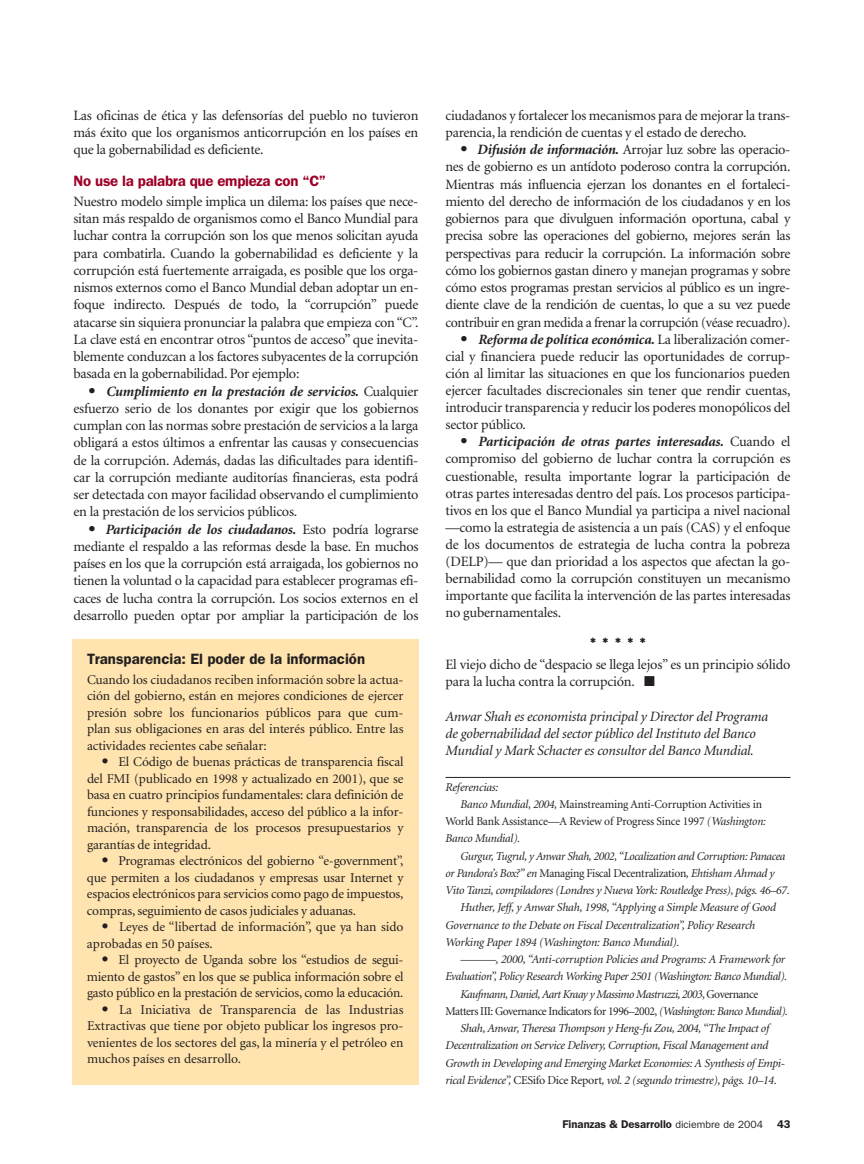
<style>
.page{position:relative;width:864px;height:1164px;background:#fff}
.page>*{position:absolute;margin:0;border:0;box-sizing:border-box;transform-origin:0 0}
.t1{font:600 15px "Franklin Gothic";color:#231f1f}
.t2{font:600 15px "Franklin Gothic";letter-spacing:-.02em;color:#9e0028}
.t3{font:700 15px "Futura";color:#231f1f}
.t4{font:14.25px/17.2px "Minion";letter-spacing:-.02em;color:#231f1f;text-align:justify}
.t5{font:italic 14.25px/17.2px "Minion";letter-spacing:-.015em;color:#231f1f}
.t6{font:13.5px/16.5px "Minion";letter-spacing:-.005em;color:#231f1f;text-align:justify}
.t7{font:italic 12px "Minion";letter-spacing:-.025em;color:#231f1f}
.t8{font:12px "Minion";letter-spacing:-.015em;color:#231f1f}
.t9{font:12px "Minion";letter-spacing:-.04em;color:#231f1f}
.t10{font:600 11.25px "Franklin Gothic";color:#231f1f}
.s1{font-family:"Futura";font-weight:700}
.s2{font-weight:700;font-style:italic}
.s3{font-style:italic}
.s4{font-style:normal}
.s5{font-weight:400;font-size:10.5px}
</style>
<div class="page">
<hr style="left:446px;top:777px;width:344px;height:1px;background:#231f1f">
<div style="left:72px;top:639px;width:346px;height:446px;background:#ffe4af"></div>
<p class="t4" style="left:74px;top:108px;width:346px">Las oficinas de ética y las defensorías del pueblo no tuvieron más éxito que los organismos anticorrupción en los países en que la gobernabilidad es deficiente.</p>
<p class="t2" style="left:74px;top:175px;width:254px">No use la palabra que empieza con “C”</p>
<p class="t4" style="left:74px;top:194px;width:347px">Nuestro modelo simple implica un dilema: los países que nece&shy;sitan más respaldo de organismos como el Banco Mundial para luchar contra la corrupción son los que menos solicitan ayuda para combatirla. Cuando la gobernabilidad es deficiente y la corrupción está fuertemente arraigada, es posible que los orga&shy;nismos externos como el Banco Mundial deban adoptar un en&shy;foque indirecto. Después de todo, la “corrupción” puede atacarse sin siquiera pronunciar la palabra que empieza con “C”.<br>La clave está en encontrar otros “puntos de acceso” que inevita&shy;blemente conduzcan a los factores subyacentes de la corrupción basada en la gobernabilidad. Por ejemplo:</p>
<p class="t4" style="left:74px;top:384px;width:347px;text-indent:14px"><span class="s1">•</span> <span class="s2">Cumplimiento en la prestación de servicios.</span> Cualquier esfuerzo serio de los donantes por exigir que los gobiernos cumplan con las normas sobre prestación de servicios a la larga obligará a estos últimos a enfrentar las causas y consecuencias de la corrupción. Además, dadas las dificultades para identifi&shy;car la corrupción mediante auditorías financieras, esta podrá ser detectada con mayor facilidad observando el cumplimiento en la prestación de los servicios públicos.</p>
<p class="t4" style="left:74px;top:522px;width:347px;text-indent:13px"><span class="s1">•</span> <span class="s2">Participación de los ciudadanos.</span> Esto podría lograrse mediante el respaldo a las reformas desde la base. En muchos países en los que la corrupción está arraigada, los gobiernos no tienen la voluntad o la capacidad para establecer programas efi&shy;caces de lucha contra la corrupción. Los socios externos en el desarrollo pueden optar por ampliar la participación de los</p>
<p class="t1" style="left:87px;top:654px;width:280px">Transparencia: El poder de la información</p>
<p class="t6" style="left:87px;top:672px;width:318px">Cuando los ciudadanos reciben información sobre la actua&shy;ción del gobierno, están en mejores condiciones de ejercer presión sobre los funcionarios públicos para que cum&shy;plan sus obligaciones en aras del interés público. Entre las actividades recientes cabe señalar:</p>
<p class="t6" style="left:87px;top:755px;width:318px;text-indent:14px"><span class="s1">•</span> El Código de buenas prácticas de transparencia fiscal del FMI (publicado en 1998 y actualizado en 2001), que se basa en cuatro principios fundamentales: clara definición de funciones y responsabilidades, acceso del público a la infor&shy;mación, transparencia de los procesos presupuestarios y garantías de integridad.</p>
<p class="t6" style="left:87px;top:854px;width:318px;text-indent:14px"><span class="s1">•</span> Programas electrónicos del gobierno “e-government”, que permiten a los ciudadanos y empresas usar Internet y espacios electrónicos para servicios como pago de impuestos, compras, seguimiento de casos judiciales y aduanas.</p>
<p class="t6" style="left:87px;top:920px;width:318px;text-indent:14px"><span class="s1">•</span> Leyes de “libertad de información”, que ya han sido aprobadas en 50 países.</p>
<p class="t6" style="left:87px;top:953px;width:318px;text-indent:14px"><span class="s1">•</span> El proyecto de Uganda sobre los “estudios de segui&shy;miento de gastos” en los que se publica información sobre el gasto público en la prestación de servicios, como la educación.</p>
<p class="t6" style="left:87px;top:1002px;width:318px;text-indent:14px"><span class="s1">•</span> La Iniciativa de Transparencia de las Industrias Extractivas que tiene por objeto publicar los ingresos pro&shy;venientes de los sectores del gas, la minería y el petróleo en muchos países en desarrollo.</p>
<p class="t4" style="left:446px;top:108px;width:346px">ciudadanos y fortalecer los mecanismos para de mejorar la trans&shy;parencia, la rendición de cuentas y el estado de derecho.</p>
<p class="t4" style="left:446px;top:142px;width:347px;text-indent:14px"><span class="s1">•</span> <span class="s2">Difusión de información.</span> Arrojar luz sobre las operacio&shy;nes de gobierno es un antídoto poderoso contra la corrupción.<br>Mientras más influencia ejerzan los donantes en el fortaleci&shy;miento del derecho de información de los ciudadanos y en los gobiernos para que divulguen información oportuna, cabal y precisa sobre las operaciones del gobierno, mejores serán las perspectivas para reducir la corrupción. La información sobre cómo los gobiernos gastan dinero y manejan programas y sobre cómo estos programas prestan servicios al público es un ingre&shy;diente clave de la rendición de cuentas, lo que a su vez puede contribuir en gran medida a frenar la corrupción (véase recuadro).</p>
<p class="t4" style="left:446px;top:332px;width:347px;text-indent:13px"><span class="s1">•</span> <span class="s2">Reforma de política económica.</span> La liberalización comer&shy;cial y financiera puede reducir las oportunidades de corrup&shy;ción al limitar las situaciones en que los funcionarios pueden ejercer facultades discrecionales sin tener que rendir cuentas, introducir transparencia y reducir los poderes monopólicos del sector público.</p>
<p class="t4" style="left:446px;top:434px;width:347px;text-indent:13px"><span class="s1">•</span> <span class="s2">Participación de otras partes interesadas.</span> Cuando el compromiso del gobierno de luchar contra la corrupción es cuestionable, resulta importante lograr la participación de otras partes interesadas dentro del país. Los procesos participa&shy;tivos en los que el Banco Mundial ya participa a nivel nacional —como la estrategia de asistencia a un país (CAS) y el enfoque de los documentos de estrategia de lucha contra la pobreza (DELP)— que dan prioridad a los aspectos que afectan la go&shy;bernabilidad como la corrupción constituyen un mecanismo importante que facilita la intervención de las partes interesadas no gubernamentales.</p>
<p class="t3" style="left:590px;top:636px;width:58px">* * * * *</p>
<p class="t4" style="left:446px;top:657px;width:346px">El viejo dicho de “despacio se llega lejos” es un principio sólido para la lucha contra la corrupción. ■</p>
<p class="t5" style="left:446px;top:709px;width:324px">Anwar Shah es economista principal y Director del Programa de gobernabilidad del sector público del Instituto del Banco<br>Mundial y Mark Schacter es consultor del Banco Mundial.</p>
<p class="t7" style="left:446px;top:782px;width:55px">Referencias:</p>
<p class="t8" style="left:460px;top:799px;width:303px"><span class="s3">Banco Mundial, 2004,</span> Mainstreaming Anti-Corruption Activities in</p>
<p class="t8" style="left:445px;top:817px;width:322px">World Bank Assistance—A Review of Progress Since 1997 <span class="s3">(Washington:</span></p>
<p class="t7" style="left:445px;top:834px;width:76px">Banco Mundial).</p>
<p class="t7" style="left:460px;top:851px;width:326px">Gurgur, Tugrul, y Anwar Shah, 2002, “Localization and Corruption: Panacea</p>
<p class="t7" style="left:445px;top:868px;width:331px">or Pandora’s Box?” en <span class="s4">Managing Fiscal Decentralization</span>, Ehtisham Ahmad y</p>
<p class="t7" style="left:446px;top:886px;width:346px">Vito Tanzi, compiladores (Londres y Nueva York: Routledge Press), págs. 46–67.</p>
<p class="t7" style="left:461px;top:903px;width:317px">Huther, Jeff, y Anwar Shah, 1998, “Applying a Simple Measure of Good</p>
<p class="t7" style="left:446px;top:920px;width:311px">Governance to the Debate on Fiscal Decentralization”, Policy Research</p>
<p class="t7" style="left:446px;top:937px;width:236px">Working Paper 1894 (Washington: Banco Mundial).</p>
<p class="t7" style="left:461px;top:955px;width:326px">———, 2000, “Anti-corruption Policies and Programs: A Framework for</p>
<p class="t7" style="left:446px;top:972px;width:343px">Evaluation”, Policy Research Working Paper 2501 (Washington: Banco Mundial).</p>
<p class="t7" style="left:460px;top:989px;width:299px">Kaufmann, Daniel, Aart Kraay y Massimo Mastruzzi, 2003<span class="s4">, Governance</span></p>
<p class="t9" style="left:445px;top:1006px;width:344px">Matters III: Governance Indicators for 1996–2002, <span class="s3">(Washington: Banco Mundial).</span></p>
<p class="t7" style="left:460px;top:1024px;width:310px">Shah, Anwar, Theresa Thompson y Heng-fu Zou, 2004, “The Impact of</p>
<p class="t7" style="left:446px;top:1041px;width:324px">Decentralization on Service Delivery, Corruption, Fiscal Management and</p>
<p class="t7" style="left:446px;top:1058px;width:341px">Growth in Developing and Emerging Market Economies: A Synthesis of Empi-</p>
<p class="t7" style="left:446px;top:1075px;width:333px">rical Evidence”, <span class="s4">CESifo Dice Report</span>, vol. 2 (segundo trimestre), págs. 10–14.</p>
<p class="t10" style="left:563px;top:1120px;width:229px">Finanzas &amp; Desarrollo <span class="s5">diciembre de 2004</span> 43</p>
</div>
